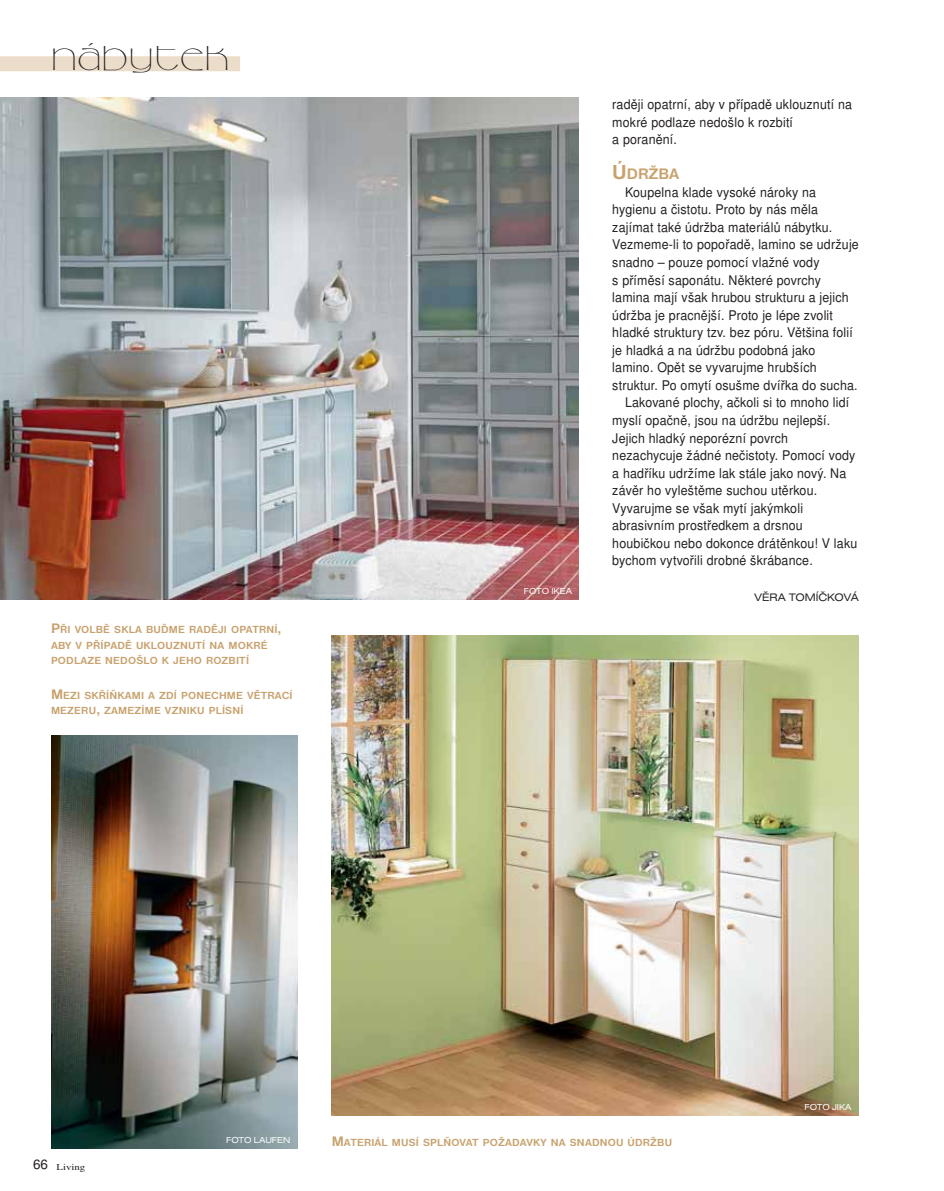
<style>
.page{position:relative;width:944px;height:1191px;background:#fff}
.page>*{position:absolute;margin:0;border:0;box-sizing:border-box;transform-origin:0 0}
.t1{font:36px "Camellia DCE";letter-spacing:.06em;color:#231f20;scale:1.05 1}
.t2{font:700 15.75px "Nimbus San DCE";color:#c8a16d;scale:1.05 1}
.t3{font:13.35px/17.5px "Nimbus San LCE";letter-spacing:.015em;color:#231f20;scale:.93 1}
.t4{font:11.25px "Nimbus San DCE Regu Exte";color:#231f20}
.t5{font:700 10.65px/15.8px "Nimbus San DCE";letter-spacing:.015em;color:#c8a16d;scale:1.05 1}
.t6{font:9px "Nimbus San DCE Regu Exte";color:#fff}
.t7{font:9px "Nimbus Rom No 9 LCE";color:#231f20;scale:1.2 1}
.s1{font-size:14.25px}
.s2{font-size:21px}
.s3{font-family:"Nimbus San LCE";font-size:13.5px}
</style>
<div class="page">
<div style="left:0;top:56px;width:240px;height:15px;background:#ebddca"></div>
<img style="left:0;top:98px;width:578px;height:501px">
<img style="left:51px;top:736px;width:247px;height:412px">
<img style="left:332px;top:635px;width:527px;height:481px">
<h1 class="t1" style="left:53px;top:36px;width:169px">nábytek</h1>
<p class="t5" style="left:51px;top:622px;width:221px"><span class="s1">P</span>ŘI VOLBĚ SKLA BUĎME RADĚJI OPATRNÍ<span class="s1">,<br></span>ABY V PŘÍPADĚ UKLOUZNUTÍ NA MOKRÉ<br>PODLAZE NEDOŠLO K JEHO ROZBITÍ</p>
<p class="t5" style="left:51px;top:688px;width:232px"><span class="s1">M</span>EZI SKŘÍŇKAMI A ZDÍ PONECHME VĚTRACÍ<br>MEZERU<span class="s1">,</span> ZAMEZÍME VZNIKU PLÍSNÍ</p>
<p class="t6" style="left:524px;top:588px;width:50px">FOTO IKEA</p>
<p class="t3" style="left:612px;top:97px;width:259px">raději opatrní, aby v případě uklouznutí na mokré podlaze nedošlo k rozbití<br>a poranění.</p>
<p class="t2" style="left:612px;top:169px;width:65px"><span class="s2">Ú</span>DRŽBA</p>
<p class="t3" style="left:625px;top:185px;width:207px">Koupelna klade vysoké nároky na</p>
<p class="t3" style="left:612px;top:202px;width:223px">hygienu a čistotu. Proto by nás měla</p>
<p class="t3" style="left:612px;top:220px;width:238px">zajímat také údržba materiálů nábytku.</p>
<p class="t3" style="left:612px;top:237px;width:267px">Vezmeme-li to popořadě, lamino se udržuje</p>
<p class="t3" style="left:612px;top:255px;width:224px">snadno – pouze pomocí vlažné vody</p>
<p class="t3" style="left:612px;top:272px;width:226px">s příměsí saponátu. Některé povrchy</p>
<p class="t3" style="left:612px;top:290px;width:256px">lamina mají však hrubou strukturu a jejich</p>
<p class="t3" style="left:612px;top:307px;width:239px">údržba je pracnější. Proto je lépe zvolit</p>
<p class="t3" style="left:612px;top:325px;width:260px">hladké struktury tzv. bez póru. Většina folií</p>
<p class="t3" style="left:612px;top:342px;width:220px">je hladká a na údržbu podobná jako</p>
<p class="t3" style="left:612px;top:360px;width:221px">lamino. Opět se vyvarujme hrubších</p>
<p class="t3" style="left:612px;top:378px;width:265px">struktur. Po omytí osušme dvířka do sucha.</p>
<p class="t3" style="left:625px;top:395px;width:243px">Lakované plochy, ačkoli si to mnoho lidí</p>
<p class="t3" style="left:612px;top:413px;width:236px">myslí opačně, jsou na údržbu nejlepší.</p>
<p class="t3" style="left:612px;top:430px;width:190px">Jejich hladký neporézní povrch</p>
<p class="t3" style="left:612px;top:448px;width:263px">nezachycuje žádné nečistoty. Pomocí vody</p>
<p class="t3" style="left:612px;top:465px;width:253px">a hadříku udržíme lak stále jako nový. Na</p>
<p class="t3" style="left:612px;top:483px;width:222px">závěr ho vyleštěme suchou utěrkou.</p>
<p class="t3" style="left:612px;top:500px;width:207px">Vyvarujme se však mytí jakýmkoli</p>
<p class="t3" style="left:612px;top:518px;width:206px">abrasivním prostředkem a drsnou</p>
<p class="t3" style="left:612px;top:536px;width:265px">houbičkou nebo dokonce drátěnkou! V laku</p>
<p class="t3" style="left:612px;top:553px;width:217px">bychom vytvořili drobné škrábance.</p>
<p class="t4" style="left:754px;top:593px;width:106px">VĚRA TOMÍČKOVÁ</p>
<p class="t7" style="left:33px;top:1163px;width:45px"><span class="s3">66</span> Living</p>
<p class="t6" style="left:226px;top:1137px;width:66px">FOTO LAUFEN</p>
<p class="t5" style="left:332px;top:1135px;width:326px"><span class="s1">M</span>ATERIÁL MUSÍ SPLŇOVAT POŽADAVKY NA SNADNOU ÚDRŽBU</p>
<p class="t6" style="left:805px;top:1104px;width:49px">FOTO JIKA</p>
</div>
